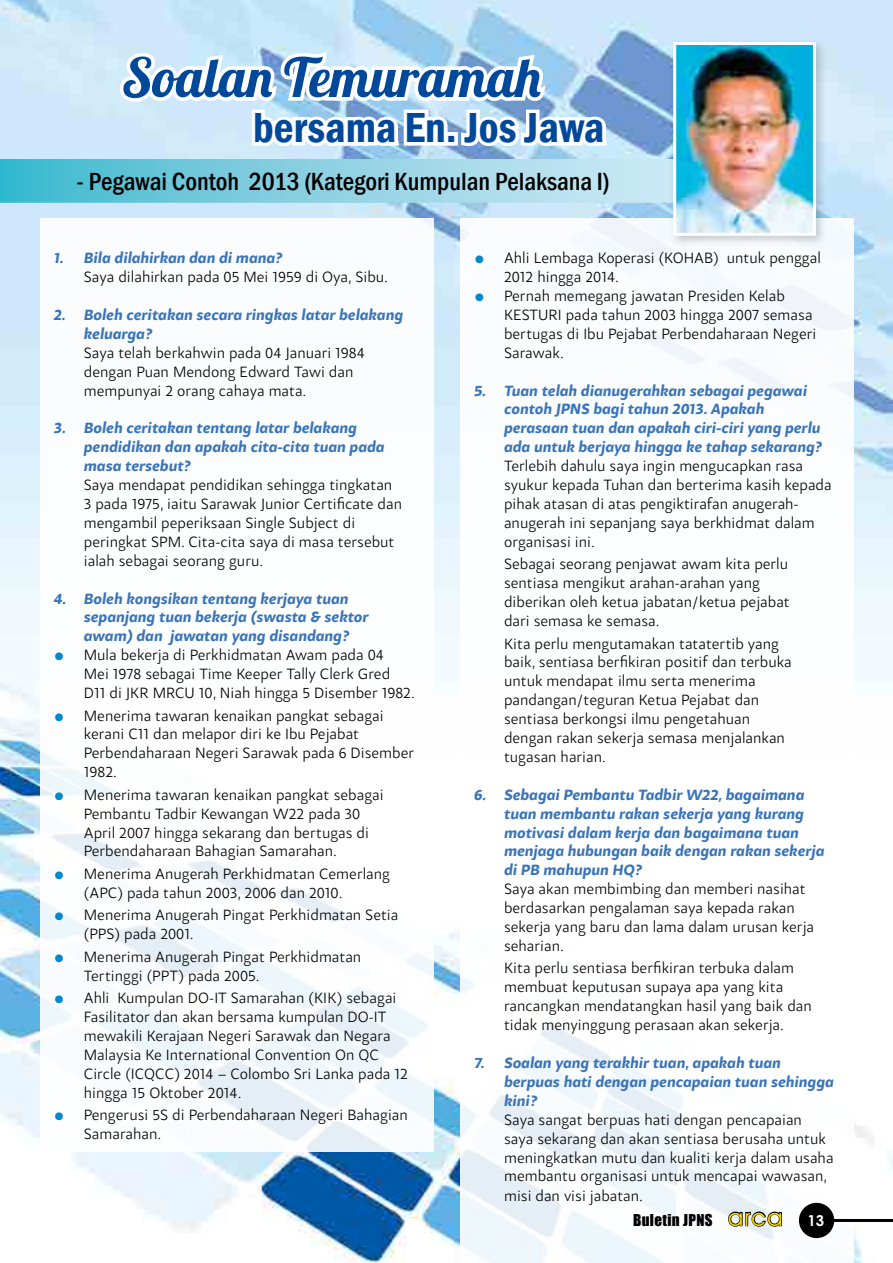
<style>
.page{position:relative;width:893px;height:1263px;background:#fff}
.page>*{position:absolute;margin:0;border:0;box-sizing:border-box;transform-origin:0 0}
.t1{font:54px "Lobster 1.4";color:#00489a}
.t2{font:600 condensed 43.2px "Franklin Gothic";color:#00489a}
.t3{font:500 condensed 25.5px "Franklin Gothic";color:#000}
.t4{font:300 15.75px/18.9px "Samo Sans Pro";color:#000}
.t5{font:italic 700 15.75px/18.9px "Samo Sans Pro";color:#3974b9}
.t6{font:15px "Impact";letter-spacing:.025em;color:#000}
.s1{color:#0087cc}
.s2{font-family:"Avant Garde IT Cby BT";font-size:24px;color:#fd0}
.s3{font-family:"Century Gothic";font-weight:700;color:#fff}
</style>
<div class="page">
<img style="left:0;top:0;width:893px;height:1263px">
<div style="left:460px;top:218px;width:393px;height:1045px;background:#fff"></div>
<svg style="left:727px;top:1210px;width:55px;height:17px"></svg>
<div style="left:799px;top:1203px;width:35px;height:35px;background:#000;border-radius:50%"></div>
<hr style="left:834px;top:1219px;width:59px;height:3px;background:#000">
<img style="left:0;top:0;width:1px;height:303px">
<div style="left:40px;top:218px;width:393px;height:933px;background:#fff"></div>
<svg style="left:116px;top:46px;width:498px;height:113px"></svg>
<svg style="left:0;top:159px;width:668px;height:44px;background:#8ad1e2"></svg>
<div style="left:668px;top:37px;width:159px;height:210px;background:#000;opacity:.2"></div>
<img style="left:677px;top:46px;width:135px;height:186px">
<div style="left:673px;top:42px;width:143px;height:194px;border:3px solid #fff"></div>
<h1 class="t1" style="left:122px;top:43px;width:420px">Soalan Temuramah</h1>
<h2 class="t2" style="left:253px;top:99px;width:353px">bersama En. Jos Jawa</h2>
<h3 class="t3" style="left:77px;top:165px;width:534px">- Pegawai Contoh 2013 (Kategori Kumpulan Pelaksana I)</h3>
<p class="t5" style="left:54px;top:249px;width:230px">1. Bila dilahirkan dan di mana?</p>
<p class="t4" style="left:84px;top:268px;width:306px">Saya dilahirkan pada 05 Mei 1959 di Oya, Sibu.</p>
<p class="t5" style="left:84px;top:305px;width:321px;text-indent:-30px">2. Boleh ceritakan secara ringkas latar belakang keluarga?</p>
<p class="t4" style="left:84px;top:343px;width:283px">Saya telah berkahwin pada 04 Januari 1984 dengan Puan Mendong Edward Tawi dan mempunyai 2 orang cahaya mata.</p>
<p class="t5" style="left:84px;top:419px;width:302px;text-indent:-30px">3. Boleh ceritakan tentang latar belakang pendidikan dan apakah cita-cita tuan pada masa tersebut?</p>
<p class="t4" style="left:84px;top:475px;width:320px">Saya mendapat pendidikan sehingga tingkatan 3 pada 1975, iaitu Sarawak Junior Certificate dan mengambil peperiksaan Single Subject di peringkat SPM. Cita-cita saya di masa tersebut ialah sebagai seorang guru.</p>
<p class="t5" style="left:84px;top:589px;width:286px;text-indent:-30px">4. Boleh kongsikan tentang kerjaya tuan sepanjang tuan bekerja (swasta &amp; sektor awam) dan jawatan yang disandang?</p>
<p class="t4" style="left:84px;top:646px;width:332px;text-indent:-30px"><span class="s1">●</span> Mula bekerja di Perkhidmatan Awam pada 04<br>Mei 1978 sebagai Time Keeper Tally Clerk Gred<br>D11 di JKR MRCU 10, Niah hingga 5 Disember 1982.</p>
<p class="t4" style="left:84px;top:706px;width:332px;text-indent:-30px"><span class="s1">●</span> Menerima tawaran kenaikan pangkat sebagai kerani C11 dan melapor diri ke Ibu Pejabat Perbendaharaan Negeri Sarawak pada 6 Disember 1982.</p>
<p class="t4" style="left:84px;top:785px;width:301px;text-indent:-30px"><span class="s1">●</span> Menerima tawaran kenaikan pangkat sebagai Pembantu Tadbir Kewangan W22 pada 30<br>April 2007 hingga sekarang dan bertugas di Perbendaharaan Bahagian Samarahan.</p>
<p class="t4" style="left:84px;top:864px;width:308px;text-indent:-30px"><span class="s1">●</span> Menerima Anugerah Perkhidmatan Cemerlang (APC) pada tahun 2003, 2006 dan 2010.</p>
<p class="t4" style="left:84px;top:906px;width:316px;text-indent:-30px"><span class="s1">●</span> Menerima Anugerah Pingat Perkhidmatan Setia (PPS) pada 2001.</p>
<p class="t4" style="left:84px;top:947px;width:279px;text-indent:-30px"><span class="s1">●</span> Menerima Anugerah Pingat Perkhidmatan<br>Tertinggi (PPT) pada 2005.</p>
<p class="t4" style="left:84px;top:989px;width:326px;text-indent:-30px"><span class="s1">●</span> Ahli Kumpulan DO-IT Samarahan (KIK) sebagai Fasilitator dan akan bersama kumpulan DO-IT mewakili Kerajaan Negeri Sarawak dan Negara Malaysia Ke International Convention On QC Circle (ICQCC) 2014 – Colombo Sri Lanka pada 12 hingga 15 Oktober 2014.</p>
<p class="t4" style="left:84px;top:1106px;width:326px;text-indent:-30px"><span class="s1">●</span> Pengerusi 5S di Perbendaharaan Negeri Bahagian<br>Samarahan.</p>
<p class="t4" style="left:504px;top:249px;width:318px;text-indent:-30px"><span class="s1">●</span> Ahli Lembaga Koperasi (KOHAB) untuk penggal<br>2012 hingga 2014.</p>
<p class="t4" style="left:504px;top:286px;width:314px;text-indent:-30px"><span class="s1">●</span> Pernah memegang jawatan Presiden Kelab KESTURI pada tahun 2003 hingga 2007 semasa bertugas di Ibu Pejabat Perbendaharaan Negeri Sarawak.</p>
<p class="t5" style="left:504px;top:381px;width:320px;text-indent:-30px">5. Tuan telah dianugerahkan sebagai pegawai contoh JPNS bagi tahun 2013. Apakah perasaan tuan dan apakah ciri-ciri yang perlu ada untuk berjaya hingga ke tahap sekarang?</p>
<p class="t4" style="left:504px;top:457px;width:329px">Terlebih dahulu saya ingin mengucapkan rasa syukur kepada Tuhan dan berterima kasih kepada pihak atasan di atas pengiktirafan anugerah&shy;anugerah ini sepanjang saya berkhidmat dalam organisasi ini.</p>
<p class="t4" style="left:504px;top:555px;width:287px">Sebagai seorang penjawat awam kita perlu sentiasa mengikut arahan-arahan yang diberikan oleh ketua jabatan/ketua pejabat dari semasa ke semasa.</p>
<p class="t4" style="left:504px;top:634px;width:289px">Kita perlu mengutamakan tatatertib yang baik, sentiasa berfikiran positif dan terbuka untuk mendapat ilmu serta menerima pandangan/teguran Ketua Pejabat dan sentiasa berkongsi ilmu pengetahuan dengan rakan sekerja semasa menjalankan tugasan harian.</p>
<p class="t5" style="left:504px;top:785px;width:322px;text-indent:-30px">6. Sebagai Pembantu Tadbir W22, bagaimana tuan membantu rakan sekerja yang kurang motivasi dalam kerja dan bagaimana tuan menjaga hubungan baik dengan rakan sekerja di PB mahupun HQ?</p>
<p class="t4" style="left:504px;top:880px;width:312px">Saya akan membimbing dan memberi nasihat berdasarkan pengalaman saya kepada rakan sekerja yang baru dan lama dalam urusan kerja seharian.</p>
<p class="t4" style="left:504px;top:959px;width:309px">Kita perlu sentiasa berfikiran terbuka dalam membuat keputusan supaya apa yang kita rancangkan mendatangkan hasil yang baik dan tidak menyinggung perasaan akan sekerja.</p>
<p class="t5" style="left:504px;top:1053px;width:331px;text-indent:-30px">7. Soalan yang terakhir tuan, apakah tuan berpuas hati dengan pencapaian tuan sehingga kini?</p>
<p class="t4" style="left:504px;top:1110px;width:331px">Saya sangat berpuas hati dengan pencapaian saya sekarang dan akan sentiasa berusaha untuk meningkatkan mutu dan kualiti kerja dalam usaha membantu organisasi untuk mencapai wawasan, misi dan visi jabatan.</p>
<p class="t6" style="left:633px;top:1210px;width:193px">Buletin JPNS <span class="s2">arca</span> <span class="s3">13</span></p>
</div>
